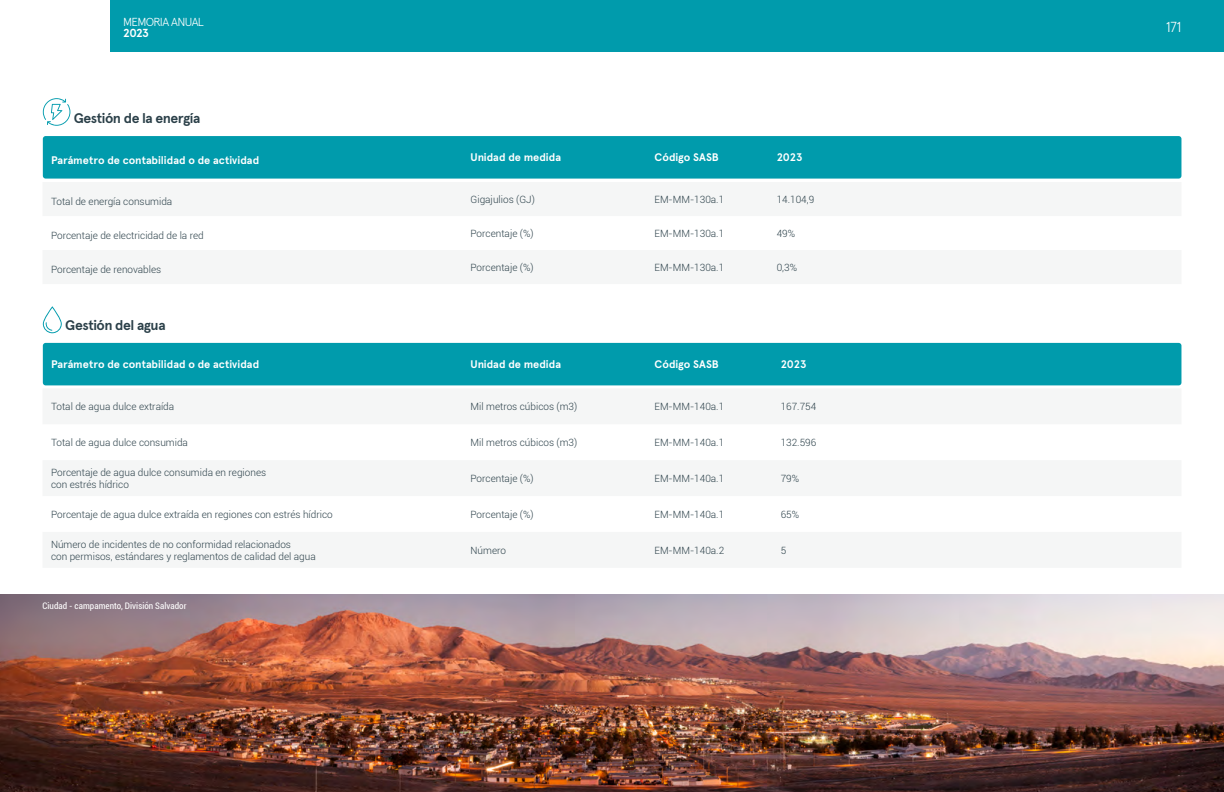
<style>
.page{position:relative;width:1224px;height:792px;background:#fff}
.page>*{position:absolute;margin:0;border:0;box-sizing:border-box;transform-origin:0 0}
.t1{font:300 14.5px "Apercu";color:#fff}
.SUBTÍTULOS{font:700 14px "Apercu";letter-spacing:-.03em;color:#2b4049}
.t2{font:300 11.6px "Apercu Pro";letter-spacing:-.055em;color:#fff}
.t3{font:700 11.6px "Apercu Pro";color:#fff}
.t4{font:700 11px "Apercu";color:#fff}
.t5{font:300 10px/12px "Roboto";color:#2b4049}
.PIE_DE_FOTO{font:condensed 9px "Roboto";letter-spacing:.005em;color:#fff}
</style>
<div class="page">
<div style="left:43px;top:343px;width:1138px;height:42px;background:#009bac;border-radius:3px"></div>
<div style="left:43px;top:136px;width:1138px;height:43px;background:#009bac;border-radius:3px"></div>
<img style="left:0;top:595px;width:1224px;height:197px">
<svg style="left:43px;top:98px;width:27px;height:28px"></svg>
<svg style="left:43px;top:306px;width:19px;height:27px"></svg>
<div style="left:111px;top:0;width:1113px;height:51px;background:#009bac"></div>
<p class="t2" style="left:123px;top:13px;width:82px">MEMORIA ANUAL</p>
<p class="t3" style="left:123px;top:24px;width:27px">2023</p>
<p class="SUBTÍTULOS" style="left:74px;top:110px;width:128px">Gestión de la energía</p>
<p class="t4" style="left:51px;top:153px;width:210px">Parámetro de contabilidad o de actividad</p>
<p class="t4" style="left:471px;top:151px;width:92px">Unidad de medida</p>
<p class="t4" style="left:655px;top:151px;width:66px">Código SASB</p>
<p class="t4" style="left:777px;top:151px;width:27px">2023</p>
<p class="t5" style="left:51px;top:195px;width:123px">Total de energía consumida</p>
<p class="t5" style="left:471px;top:193px;width:66px">Gigajulios (GJ)</p>
<p class="t5" style="left:655px;top:193px;width:71px">EM-MM-130a.1</p>
<p class="t5" style="left:777px;top:193px;width:39px">14.104,9</p>
<p class="t5" style="left:51px;top:229px;width:154px">Porcentaje de electricidad de la red</p>
<p class="t5" style="left:471px;top:227px;width:65px">Porcentaje (%)</p>
<p class="t5" style="left:655px;top:227px;width:71px">EM-MM-130a.1</p>
<p class="t5" style="left:777px;top:227px;width:20px">49%</p>
<p class="t5" style="left:51px;top:263px;width:112px">Porcentaje de renovables</p>
<p class="t5" style="left:471px;top:261px;width:65px">Porcentaje (%)</p>
<p class="t5" style="left:655px;top:261px;width:71px">EM-MM-130a.1</p>
<p class="t5" style="left:777px;top:261px;width:22px">0,3%</p>
<p class="SUBTÍTULOS" style="left:65px;top:316px;width:102px">Gestión del agua</p>
<p class="t4" style="left:51px;top:357px;width:210px">Parámetro de contabilidad o de actividad</p>
<p class="t4" style="left:471px;top:357px;width:92px">Unidad de medida</p>
<p class="t4" style="left:655px;top:357px;width:66px">Código SASB</p>
<p class="t4" style="left:781px;top:357px;width:27px">2023</p>
<p class="t5" style="left:51px;top:400px;width:125px">Total de agua dulce extraída</p>
<p class="t5" style="left:471px;top:400px;width:108px">Mil metros cúbicos (m3)</p>
<p class="t5" style="left:655px;top:400px;width:71px">EM-MM-140a.1</p>
<p class="t5" style="left:781px;top:400px;width:37px">167.754</p>
<p class="t5" style="left:51px;top:436px;width:139px">Total de agua dulce consumida</p>
<p class="t5" style="left:471px;top:436px;width:108px">Mil metros cúbicos (m3)</p>
<p class="t5" style="left:655px;top:436px;width:71px">EM-MM-140a.1</p>
<p class="t5" style="left:781px;top:436px;width:37px">132.596</p>
<p class="t5" style="left:51px;top:466px;width:217px">Porcentaje de agua dulce consumida en regiones con estrés hídrico</p>
<p class="t5" style="left:471px;top:472px;width:65px">Porcentaje (%)</p>
<p class="t5" style="left:655px;top:472px;width:71px">EM-MM-140a.1</p>
<p class="t5" style="left:781px;top:472px;width:20px">79%</p>
<p class="t5" style="left:51px;top:508px;width:283px">Porcentaje de agua dulce extraída en regiones con estrés hídrico</p>
<p class="t5" style="left:471px;top:508px;width:65px">Porcentaje (%)</p>
<p class="t5" style="left:655px;top:508px;width:71px">EM-MM-140a.1</p>
<p class="t5" style="left:781px;top:508px;width:20px">65%</p>
<p class="t5" style="left:51px;top:538px;width:266px">Número de incidentes de no conformidad relacionados<br>con permisos, estándares y reglamentos de calidad del agua</p>
<p class="t5" style="left:471px;top:544px;width:37px">Número</p>
<p class="t5" style="left:655px;top:544px;width:71px">EM-MM-140a.2</p>
<p class="t5" style="left:781px;top:544px;width:7px">5</p>
<p class="PIE_DE_FOTO" style="left:43px;top:600px;width:146px">Ciudad - campamento, División Salvador</p>
<h1 class="t1" style="left:1166px;top:19px;width:17px">171</h1>
</div>
